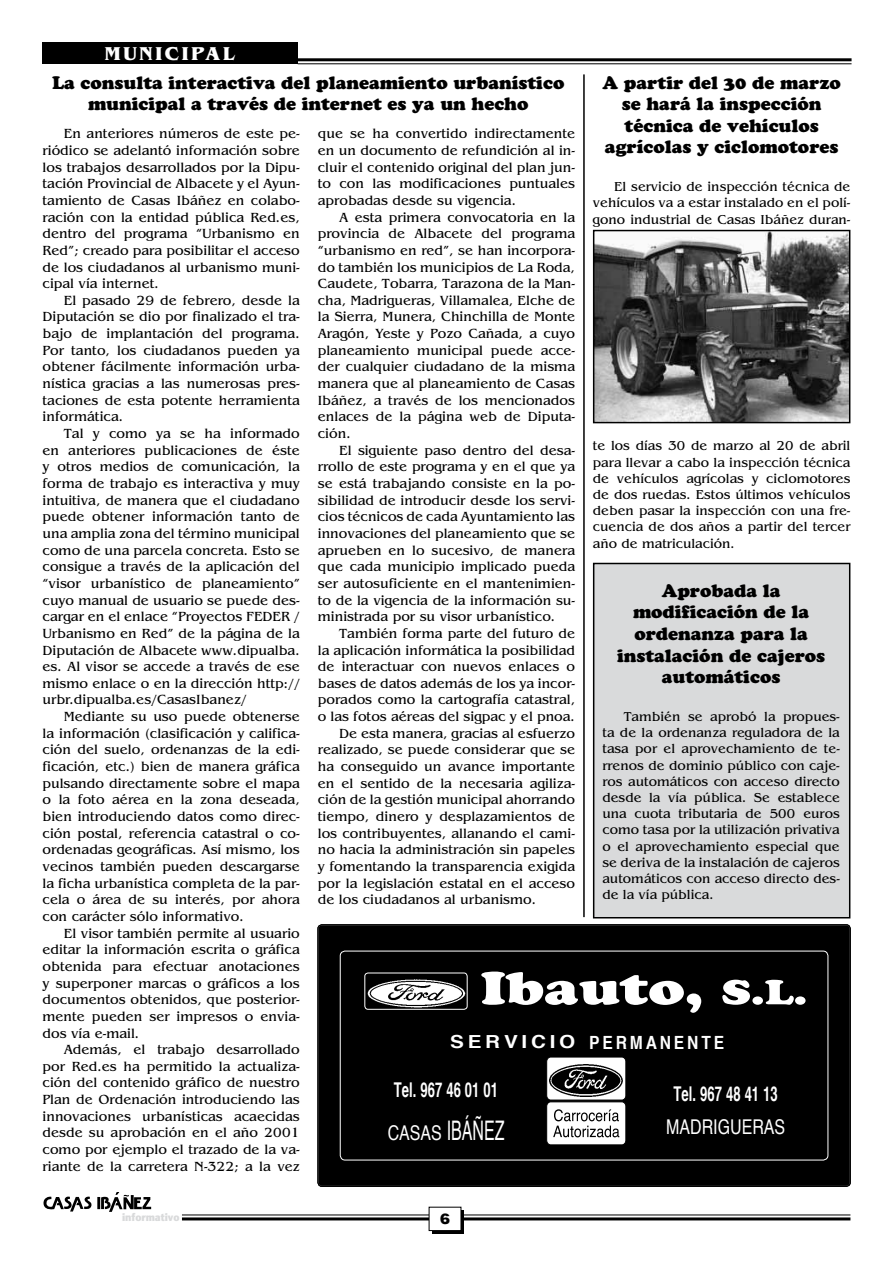
<style>
.page{position:relative;width:893px;height:1263px;background:#fff}
.page>*{position:absolute;margin:0;border:0;box-sizing:border-box;transform-origin:0 0}
.t1{font:27px "Helvetica";color:#fff;scale:.59 1}
.t2{font:700 condensed 20.4px "Helvetica";color:#fff;scale:.79 1}
.t3{font:20.4px "Helvetica";color:#fff;scale:.79 1}
.t4{font:700 19.5px "Benguiat";color:#fff}
.t5{font:700 condensed 18.15px "Helvetica";letter-spacing:.15em;color:#fff;scale:1.05 1}
.t6{font:900 18px/21.6px "Cooper";color:#000;text-align:center}
.t7{font:900 15px "Helvetica";color:#000}
.t8{font:13.8px/16.6px "Benguiat";color:#000;text-align:justify}
.t9{font:13.5px/16.2px "Benguiat";color:#000;text-align:justify}
.t10{font:700 10.2px "Formata";color:#d9dadb}
.s1{font-size:18px}
.s2{font-size:20.4px}
</style>
<div class="page">
<div style="left:594px;top:563px;width:256px;height:355px;background:#d9dadb"></div>
<div style="left:593px;top:563px;width:257px;height:355px;border:2px solid #000"></div>
<hr style="left:182px;top:1214px;width:668px;height:1px;background:#000">
<hr style="left:182px;top:1217px;width:668px;height:3px;background:#000">
<div style="left:43px;top:43px;width:255px;height:21px;background:#000"></div>
<div style="left:432px;top:1211px;width:32px;height:23px;background:#000"></div>
<div style="left:429px;top:1207px;width:32px;height:23px;background:#fff"></div>
<div style="left:429px;top:1207px;width:32px;height:24px;border:1px solid #000"></div>
<svg style="left:43px;top:1192px;width:108px;height:20px"></svg>
<hr style="left:298px;top:58px;width:553px;height:3px;background:#000">
<hr style="left:298px;top:63px;width:553px;height:1px;background:#000">
<div style="left:318px;top:925px;width:532px;height:261px;background:#000;border-radius:4px"></div>
<div style="left:318px;top:925px;width:532px;height:261px;border:1px solid #000;border-radius:4px"></div>
<div style="left:340px;top:951px;width:488px;height:209px;border:1px solid #fff;border-radius:5px"></div>
<img style="left:365px;top:979px;width:102px;height:29px">
<div style="left:365px;top:973px;width:102px;height:36px;border:1px solid #fff;border-radius:3px"></div>
<div style="left:547px;top:1102px;width:79px;height:43px;background:#fff;border-radius:4px"></div>
<div style="left:546px;top:1101px;width:80px;height:44px;border:1px solid #000;border-radius:4px"></div>
<div style="left:547px;top:1057px;width:79px;height:43px;background:#fff;border-radius:4px"></div>
<div style="left:546px;top:1057px;width:80px;height:43px;border:1px solid #000;border-radius:4px"></div>
<svg style="left:553px;top:1109px;width:66px;height:28px"></svg>
<svg style="left:549px;top:1064px;width:76px;height:33px"></svg>
<img style="left:550px;top:1064px;width:74px;height:32px">
<svg style="left:482px;top:971px;width:219px;height:42px"></svg>
<svg style="left:722px;top:980px;width:28px;height:25px"></svg>
<div style="left:752px;top:996px;width:11px;height:9px;background:#fff;border-radius:50%"></div>
<svg style="left:765px;top:980px;width:29px;height:25px"></svg>
<div style="left:795px;top:996px;width:10px;height:9px;background:#fff;border-radius:50%"></div>
<img style="left:596px;top:233px;width:251px;height:187px">
<div style="left:593px;top:230px;width:257px;height:193px;border:2px solid #000"></div>
<hr style="left:583px;top:74px;width:2px;height:843px;background:#000">
<h3 class="t4" style="left:105px;top:43px;width:16px">MUNICIPAL</h3>
<h3 class="t6" style="left:52px;top:71px;width:514px">La consulta interactiva del planeamiento urbanístico municipal a través de internet es ya un hecho</h3>
<h3 class="t6" style="left:602px;top:71px;width:240px">A partir del 30 de marzo se hará la inspección técnica de vehículos agrícolas y ciclomotores</h3>
<p class="t9" style="left:593px;top:179px;width:259px;text-indent:21px">El servicio de inspección técnica de vehículos va a estar instalado en el polí&shy;gono industrial de Casas Ibáñez duran-</p>
<p class="t8" style="left:43px;top:126px;width:259px;text-indent:21px">En anteriores números de este pe&shy;riódico se adelantó información sobre los trabajos desarrollados por la Dipu&shy;tación Provincial de Albacete y el Ayun&shy;tamiento de Casas Ibáñez en colabo&shy;ración con la entidad pública Red.es, dentro del programa “Urbanismo en Red”; creado para posibilitar el acceso de los ciudadanos al urbanismo muni&shy;cipal vía internet.</p>
<p class="t8" style="left:43px;top:292px;width:259px;text-indent:21px">El pasado 29 de febrero, desde la Diputación se dio por finalizado el tra&shy;bajo de implantación del programa.<br>Por tanto, los ciudadanos pueden ya obtener fácilmente información urba&shy;nística gracias a las numerosas pres&shy;taciones de esta potente herramienta informática.</p>
<p class="t8" style="left:43px;top:425px;width:259px;text-indent:21px">Tal y como ya se ha informado en anteriores publicaciones de éste y otros medios de comunicación, la forma de trabajo es interactiva y muy intuitiva, de manera que el ciudadano puede obtener información tanto de una amplia zona del término municipal como de una parcela concreta. Esto se consigue a través de la aplicación del “visor urbanístico de planeamiento” cuyo manual de usuario se puede des&shy;cargar en el enlace “Proyectos FEDER / Urbanismo en Red” de la página de la Diputación de Albacete www.dipualba. es. Al visor se accede a través de ese mismo enlace o en la dirección http:// urbr.dipualba.es/CasasIbanez/</p>
<p class="t8" style="left:43px;top:708px;width:259px;text-indent:21px">Mediante su uso puede obtenerse la información (clasificación y califica&shy;ción del suelo, ordenanzas de la edi&shy;ficación, etc.) bien de manera gráfica pulsando directamente sobre el mapa o la foto aérea en la zona deseada, bien introduciendo datos como direc&shy;ción postal, referencia catastral o co&shy;ordenadas geográficas. Así mismo, los vecinos también pueden descargarse la ficha urbanística completa de la par&shy;cela o área de su interés, por ahora con carácter sólo informativo.</p>
<p class="t8" style="left:43px;top:925px;width:259px;text-indent:21px">El visor también permite al usuario editar la información escrita o gráfica obtenida para efectuar anotaciones y superponer marcas o gráficos a los documentos obtenidos, que posterior&shy;mente pueden ser impresos o envia&shy;dos vía e-mail.</p>
<p class="t8" style="left:43px;top:1041px;width:259px;text-indent:21px">Además, el trabajo desarrollado por Red.es ha permitido la actualiza&shy;ción del contenido gráfico de nuestro Plan de Ordenación introduciendo las innovaciones urbanísticas acaecidas desde su aprobación en el año 2001 como por ejemplo el trazado de la va&shy;riante de la carretera N-322; a la vez</p>
<p class="t8" style="left:318px;top:126px;width:259px">que se ha convertido indirectamente en un documento de refundición al in&shy;cluir el contenido original del plan jun&shy;to con las modificaciones puntuales aprobadas desde su vigencia.</p>
<p class="t8" style="left:318px;top:209px;width:259px;text-indent:21px">A esta primera convocatoria en la provincia de Albacete del programa “urbanismo en red”, se han incorpora&shy;do también los municipios de La Roda, Caudete, Tobarra, Tarazona de la Man&shy;cha, Madrigueras, Villamalea, Elche de la Sierra, Munera, Chinchilla de Monte Aragón, Yeste y Pozo Cañada, a cuyo planeamiento municipal puede acce&shy;der cualquier ciudadano de la misma manera que al planeamiento de Casas Ibáñez, a través de los mencionados enlaces de la página web de Diputa&shy;ción.</p>
<p class="t8" style="left:318px;top:442px;width:259px;text-indent:21px">El siguiente paso dentro del desa&shy;rrollo de este programa y en el que ya se está trabajando consiste en la po&shy;sibilidad de introducir desde los servi&shy;cios técnicos de cada Ayuntamiento las innovaciones del planeamiento que se aprueben en lo sucesivo, de manera que cada municipio implicado pueda ser autosuficiente en el mantenimien&shy;to de la vigencia de la información su&shy;ministrada por su visor urbanístico.</p>
<p class="t8" style="left:339px;top:625px;width:238px">También forma parte del futuro de</p>
<p class="t8" style="left:318px;top:642px;width:259px">la aplicación informática la posibilidad</p>
<p class="t8" style="left:318px;top:658px;width:259px">de interactuar con nuevos enlaces o</p>
<p class="t8" style="left:318px;top:675px;width:259px">bases de datos además de los ya incor-</p>
<p class="t8" style="left:318px;top:692px;width:259px">porados como la cartografía catastral,</p>
<p class="t8" style="left:318px;top:708px;width:259px">o las fotos aéreas del sigpac y el pnoa.</p>
<p class="t8" style="left:339px;top:725px;width:238px">De esta manera, gracias al esfuerzo</p>
<p class="t8" style="left:318px;top:742px;width:259px">realizado, se puede considerar que se</p>
<p class="t8" style="left:318px;top:758px;width:259px">ha conseguido un avance importante</p>
<p class="t8" style="left:318px;top:775px;width:259px">en el sentido de la necesaria agiliza-</p>
<p class="t8" style="left:318px;top:792px;width:259px">ción de la gestión municipal ahorrando</p>
<p class="t8" style="left:318px;top:808px;width:259px">tiempo, dinero y desplazamientos de</p>
<p class="t8" style="left:318px;top:825px;width:259px">los contribuyentes, allanando el cami-</p>
<p class="t8" style="left:318px;top:842px;width:259px">no hacia la administración sin papeles</p>
<p class="t8" style="left:318px;top:858px;width:259px">y fomentando la transparencia exigida</p>
<p class="t8" style="left:318px;top:875px;width:259px">por la legislación estatal en el acceso</p>
<p class="t8" style="left:318px;top:892px;width:220px">de los ciudadanos al urbanismo.</p>
<p class="t9" style="left:593px;top:438px;width:259px">te los días 30 de marzo al 20 de abril para llevar a cabo la inspección técnica de vehículos agrícolas y ciclomotores de dos ruedas. Estos últimos vehículos deben pasar la inspección con una fre&shy;cuencia de dos años a partir del tercer año de matriculación.</p>
<h3 class="t6" style="left:617px;top:579px;width:210px">Aprobada la modificación de la ordenanza para la instalación de cajeros automáticos</h3>
<p class="t9" style="left:602px;top:709px;width:239px;text-indent:21px">También se aprobó la propues&shy;ta de la ordenanza reguladora de la tasa por el aprovechamiento de te&shy;rrenos de dominio público con caje&shy;ros automáticos con acceso directo desde la vía pública. Se establece una cuota tributaria de 500 euros como tasa por la utilización privativa o el aprovechamiento especial que se deriva de la instalación de cajeros automáticos con acceso directo des&shy;de la vía pública.</p>
<h3 class="t5" style="left:450px;top:1031px;width:262px"><span class="s1">SERVICIO</span> PERMANENTE</h3>
<h2 class="t2" style="left:394px;top:1077px;width:133px">Tel. 967 46 01 01</h2>
<h1 class="t1" style="left:388px;top:1110px;width:199px"><span class="s2">CASAS</span> IBÁÑEZ</h1>
<h2 class="t2" style="left:674px;top:1081px;width:133px">Tel. 967 48 41 13</h2>
<h2 class="t3" style="left:666px;top:1111px;width:152px">MADRIGUERAS</h2>
<p class="t10" style="left:122px;top:1210px;width:59px">informativo</p>
<p class="t7" style="left:440px;top:1209px;width:12px">6</p>
</div>
